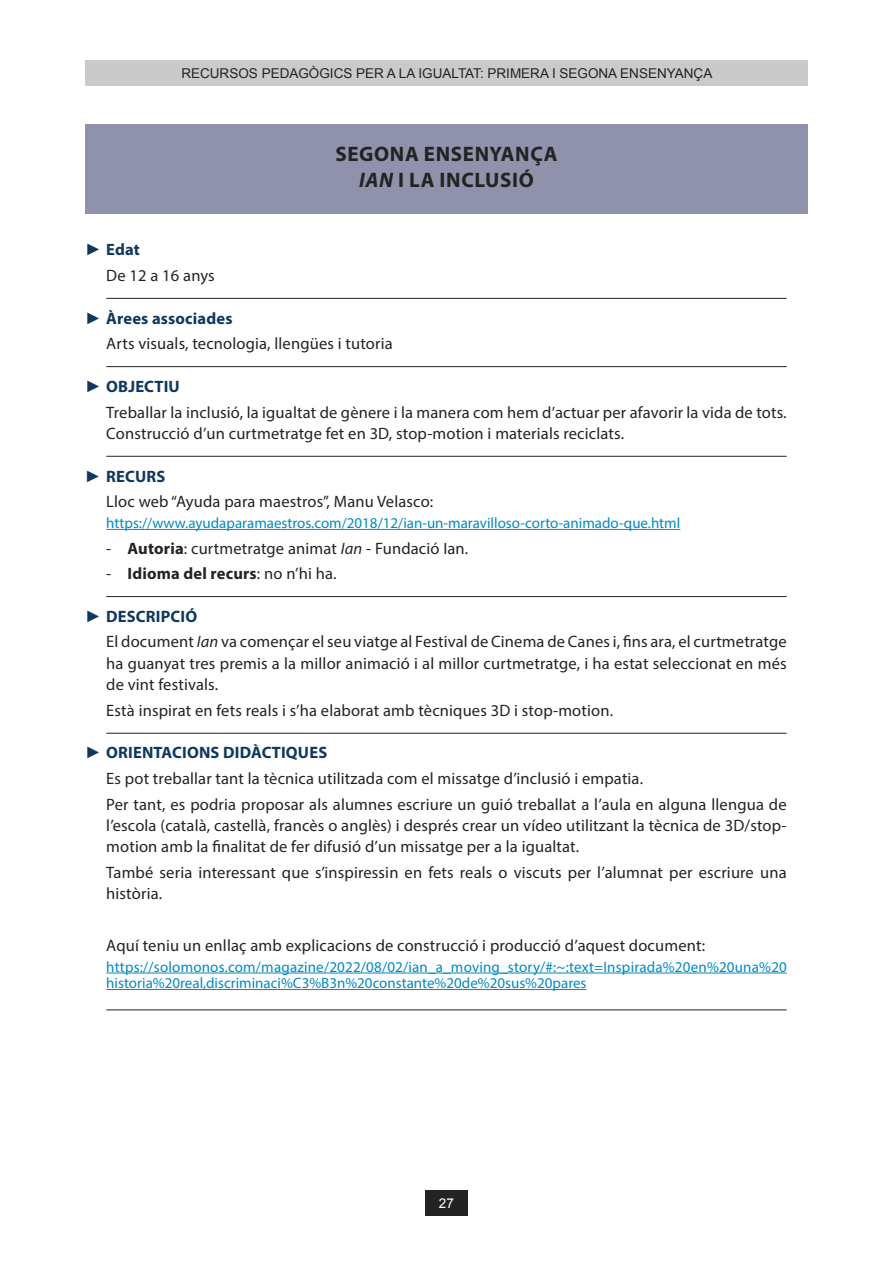
<style>
.page{position:relative;width:893px;height:1263px;background:#fff}
.page>*{position:absolute;margin:0;border:0;box-sizing:border-box;transform-origin:0 0}
.t1{font:700 21px/25.7px "Myriad Pro";letter-spacing:.03em;color:#232322;text-align:center}
.t2{font:16.5px/25.7px "Myriad Pro";letter-spacing:.01em;color:#232322}
.t3{font:700 16.5px "Myriad Pro";letter-spacing:.01em;color:#232322}
.t4{font:15px/16.5px "Myriad Pro";color:#008ac7}
.t5{font:13.5px "Arial";color:#232322}
.t6{font:13.5px "Arial";color:#fff}
.s1{font-style:italic}
.s2{font-family:"Arial";color:#0f3860}
.s3{font-weight:700;color:#0f3860}
.s4{font-weight:700}
.s5{font-weight:400}
</style>
<div class="page">
<div style="left:85px;top:60px;width:723px;height:26px;background:#cbcaca"></div>
<div style="left:425px;top:1191px;width:43px;height:25px;background:#232322"></div>
<div style="left:85px;top:124px;width:723px;height:64px;background:#8f92aa"></div>
<div style="left:85px;top:150px;width:723px;height:63px;background:#8f92aa"></div>
<hr style="left:106px;top:298px;width:681px;height:1px;background:#232322">
<hr style="left:106px;top:366px;width:681px;height:1px;background:#232322">
<hr style="left:106px;top:456px;width:681px;height:1px;background:#232322">
<hr style="left:106px;top:529px;width:574px;height:1px;background:#008ac7">
<hr style="left:106px;top:596px;width:681px;height:1px;background:#232322">
<hr style="left:106px;top:733px;width:681px;height:1px;background:#232322">
<hr style="left:106px;top:973px;width:681px;height:1px;background:#008ac7">
<hr style="left:106px;top:989px;width:481px;height:1px;background:#008ac7">
<hr style="left:106px;top:1009px;width:681px;height:1px;background:#232322">
<p class="t5" style="left:181px;top:65px;width:532px">RECURSOS PEDAGÒGICS PER A LA IGUALTAT: PRIMERA I SEGONA ENSENYANÇA</p>
<p class="t1" style="left:335px;top:141px;width:223px">SEGONA ENSENYANÇA<br><span class="s1">IAN</span> I LA INCLUSIÓ</p>
<p class="t2" style="left:106px;top:237px;width:110px;text-indent:-21px"><span class="s2">►</span> <span class="s3">Edat<br></span>De 12 a 16 anys</p>
<p class="t2" style="left:106px;top:305px;width:288px;text-indent:-21px"><span class="s2">►</span> <span class="s3">Àrees associades<br></span>Arts visuals, tecnologia, llengües i tutoria</p>
<p class="t2" style="left:106px;top:373px;width:682px;text-indent:-21px"><span class="s2">►</span> <span class="s3">OBJECTIU<br></span>Treballar la inclusió, la igualtat de gènere i la manera com hem d’actuar per afavorir la vida de tots.</p>
<p class="t2" style="left:106px;top:420px;width:519px">Construcció d’un curtmetratge fet en 3D, stop-motion i materials reciclats.</p>
<p class="t2" style="left:106px;top:463px;width:329px;text-indent:-21px"><span class="s2">►</span> <span class="s3">RECURS<br></span>Lloc web “Ayuda para maestros”, Manu Velasco:</p>
<p class="t4" style="left:106px;top:514px;width:575px">https://www.ayudaparamaestros.com/2018/12/ian-un-maravilloso-corto-animado-que.html</p>
<p class="t2" style="left:106px;top:535px;width:364px">- <span class="s4">Autoria</span>: curtmetratge animat <span class="s1">Ian</span> - Fundació Ian.</p>
<p class="t3" style="left:106px;top:563px;width:232px"><span class="s5">-</span> Idioma del recurs<span class="s5">: no n’hi ha.</span></p>
<p class="t2" style="left:106px;top:603px;width:682px;text-indent:-21px"><span class="s2">►</span> <span class="s3">DESCRIPCIÓ<br></span>El document <span class="s1">Ian</span> va començar el seu viatge al Festival de Cinema de Canes i, fins ara, el curtmetratge</p>
<p class="t2" style="left:106px;top:652px;width:682px;line-height:21.3px">ha guanyat tres premis a la millor animació i al millor curtmetratge, i ha estat seleccionat en més de vint festivals.</p>
<p class="t2" style="left:106px;top:697px;width:508px">Està inspirat en fets reals i s’ha elaborat amb tècniques 3D i stop-motion.</p>
<p class="t2" style="left:106px;top:740px;width:682px;text-indent:-21px"><span class="s2">►</span> <span class="s3">ORIENTACIONS DIDÀCTIQUES<br></span>Es pot treballar tant la tècnica utilitzada com el missatge d’inclusió i empatia.<br>Per tant, es podria proposar als alumnes escriure un guió treballat a l’aula en alguna llengua de</p>
<p class="t2" style="left:106px;top:815px;width:682px;line-height:21.3px">l’escola (català, castellà, francès o anglès) i després crear un vídeo utilitzant la tècnica de 3D/stop&shy;motion amb la finalitat de fer difusió d’un missatge per a la igualtat.</p>
<p class="t2" style="left:106px;top:862px;width:682px;line-height:21.3px">També seria interessant que s’inspiressin en fets reals o viscuts per l’alumnat per escriure una història.</p>
<p class="t2" style="left:106px;top:932px;width:600px">Aquí teniu un enllaç amb explicacions de construcció i producció d’aquest document:</p>
<p class="t4" style="left:106px;top:958px;width:682px">https://solomonos.com/magazine/2022/08/02/ian_a_moving_story/#:~:text=Inspirada%20en%20una%20 historia%20real,discriminaci%C3%B3n%20constante%20de%20sus%20pares</p>
<p class="t6" style="left:439px;top:1194px;width:17px">27</p>
</div>
